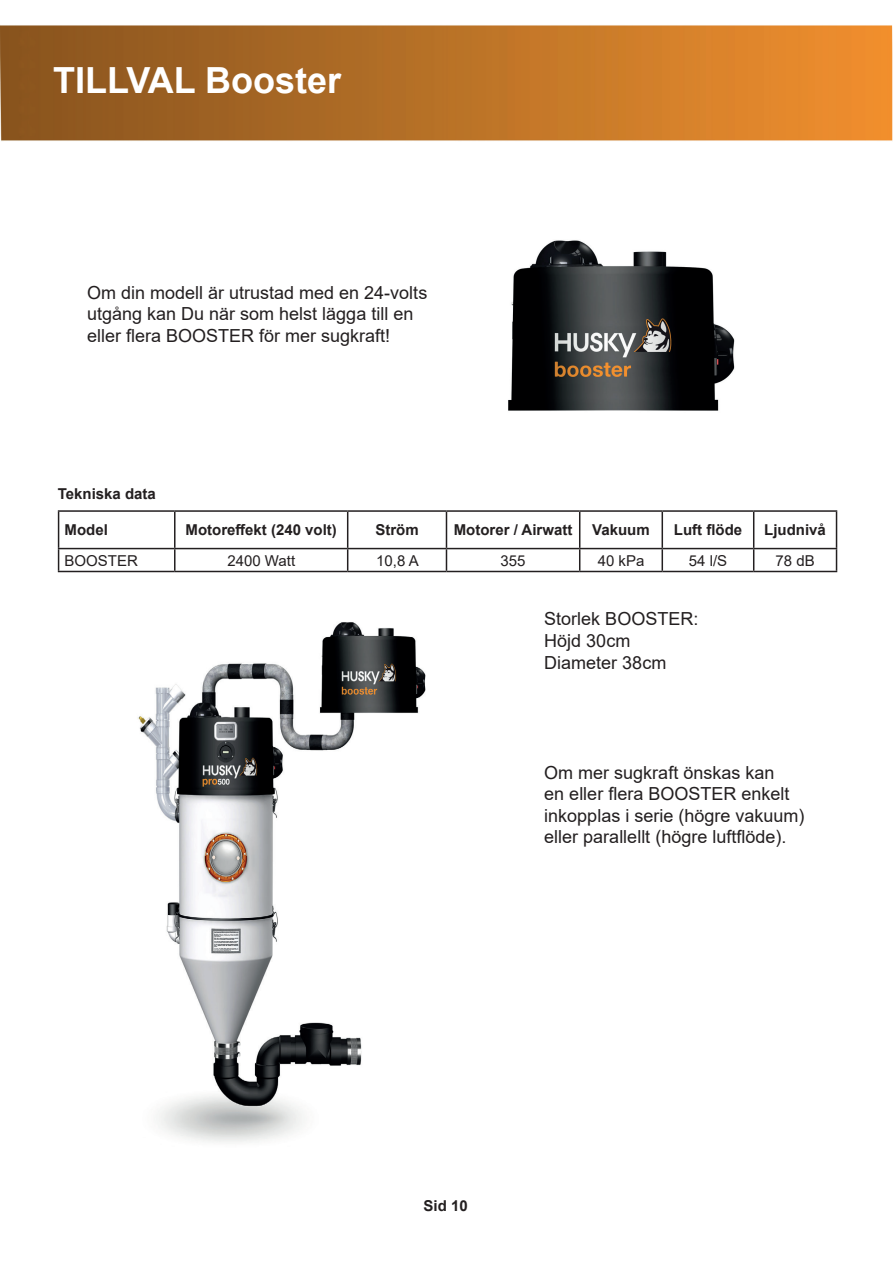
<style>
.page{position:relative;width:893px;height:1263px;background:#fff}
.page>*{position:absolute;margin:0;border:0;box-sizing:border-box;transform-origin:0 0}
.t1{font:700 36px "Arial";color:#fff}
.t2{font:18px/21.6px "Arial";color:#231f20}
.t3{font:700 15px "Arial";color:#231f20}
.t4{font:15px "Arial";color:#231f20}
</style>
<div class="page">
<img style="left:0;top:25px;width:893px;height:116px">
<hr style="left:58px;top:510px;width:117px;height:2px;background:#231f20">
<hr style="left:58px;top:512px;width:1px;height:36px;background:#231f20">
<hr style="left:175px;top:510px;width:173px;height:2px;background:#231f20">
<hr style="left:174px;top:512px;width:2px;height:36px;background:#231f20">
<hr style="left:348px;top:510px;width:98px;height:2px;background:#231f20">
<hr style="left:347px;top:512px;width:1px;height:36px;background:#231f20">
<hr style="left:446px;top:510px;width:134px;height:2px;background:#231f20">
<hr style="left:446px;top:512px;width:1px;height:36px;background:#231f20">
<hr style="left:580px;top:510px;width:82px;height:2px;background:#231f20">
<hr style="left:579px;top:512px;width:1px;height:36px;background:#231f20">
<hr style="left:662px;top:510px;width:92px;height:2px;background:#231f20">
<hr style="left:661px;top:512px;width:2px;height:36px;background:#231f20">
<hr style="left:754px;top:510px;width:83px;height:2px;background:#231f20">
<hr style="left:753px;top:512px;width:1px;height:36px;background:#231f20">
<hr style="left:836px;top:512px;width:1px;height:36px;background:#231f20">
<hr style="left:58px;top:548px;width:117px;height:1px;background:#231f20">
<svg style="left:58px;top:549px;width:1px;height:22px"></svg>
<hr style="left:175px;top:548px;width:173px;height:1px;background:#231f20">
<hr style="left:174px;top:549px;width:2px;height:22px;background:#231f20">
<hr style="left:348px;top:548px;width:98px;height:1px;background:#231f20">
<svg style="left:347px;top:549px;width:1px;height:22px"></svg>
<hr style="left:446px;top:548px;width:134px;height:1px;background:#231f20">
<svg style="left:446px;top:549px;width:1px;height:22px"></svg>
<hr style="left:580px;top:548px;width:82px;height:1px;background:#231f20">
<svg style="left:579px;top:549px;width:1px;height:22px"></svg>
<hr style="left:662px;top:548px;width:92px;height:1px;background:#231f20">
<hr style="left:661px;top:549px;width:2px;height:22px;background:#231f20">
<hr style="left:754px;top:548px;width:83px;height:1px;background:#231f20">
<svg style="left:753px;top:549px;width:1px;height:22px"></svg>
<svg style="left:836px;top:549px;width:1px;height:22px"></svg>
<hr style="left:58px;top:571px;width:117px;height:1px;background:#231f20">
<hr style="left:175px;top:571px;width:173px;height:1px;background:#231f20">
<hr style="left:348px;top:571px;width:98px;height:1px;background:#231f20">
<hr style="left:446px;top:571px;width:134px;height:1px;background:#231f20">
<hr style="left:580px;top:571px;width:82px;height:1px;background:#231f20">
<hr style="left:662px;top:571px;width:92px;height:1px;background:#231f20">
<hr style="left:754px;top:571px;width:83px;height:1px;background:#231f20">
<img style="left:138px;top:622px;width:288px;height:520px">
<img style="left:508px;top:240px;width:227px;height:171px">
<h1 class="t1" style="left:53px;top:55px;width:289px">TILLVAL Booster</h1>
<p class="t2" style="left:87px;top:281px;width:342px">Om din modell är utrustad med en 24-volts utgång kan Du när som helst lägga till en eller flera BOOSTER för mer sugkraft!</p>
<p class="t3" style="left:58px;top:483px;width:100px">Tekniska data</p>
<p class="t3" style="left:65px;top:519px;width:45px">Model</p>
<p class="t3" style="left:186px;top:519px;width:153px">Motoreffekt (240 volt)</p>
<p class="t3" style="left:375px;top:519px;width:45px">Ström</p>
<p class="t3" style="left:454px;top:519px;width:120px">Motorer / Airwatt</p>
<p class="t3" style="left:592px;top:519px;width:59px">Vakuum</p>
<p class="t3" style="left:674px;top:519px;width:70px">Luft flöde</p>
<p class="t3" style="left:764px;top:519px;width:63px">Ljudnivå</p>
<p class="t4" style="left:65px;top:550px;width:75px">BOOSTER</p>
<p class="t4" style="left:227px;top:550px;width:69px">2400 Watt</p>
<p class="t4" style="left:376px;top:550px;width:44px">10,8 A</p>
<p class="t4" style="left:501px;top:550px;width:27px">355</p>
<p class="t4" style="left:598px;top:550px;width:48px">40 kPa</p>
<p class="t4" style="left:689px;top:550px;width:40px">54 l/S</p>
<p class="t4" style="left:775px;top:550px;width:41px">78 dB</p>
<p class="t2" style="left:544px;top:608px;width:156px">Storlek BOOSTER:<br>Höjd 30cm<br>Diameter 38cm</p>
<p class="t2" style="left:544px;top:761px;width:262px">Om mer sugkraft önskas kan<br>en eller flera BOOSTER enkelt inkopplas i serie (högre vakuum) eller parallellt (högre luftflöde).</p>
<p class="t3" style="left:424px;top:1195px;width:46px">Sid 10</p>
</div>
